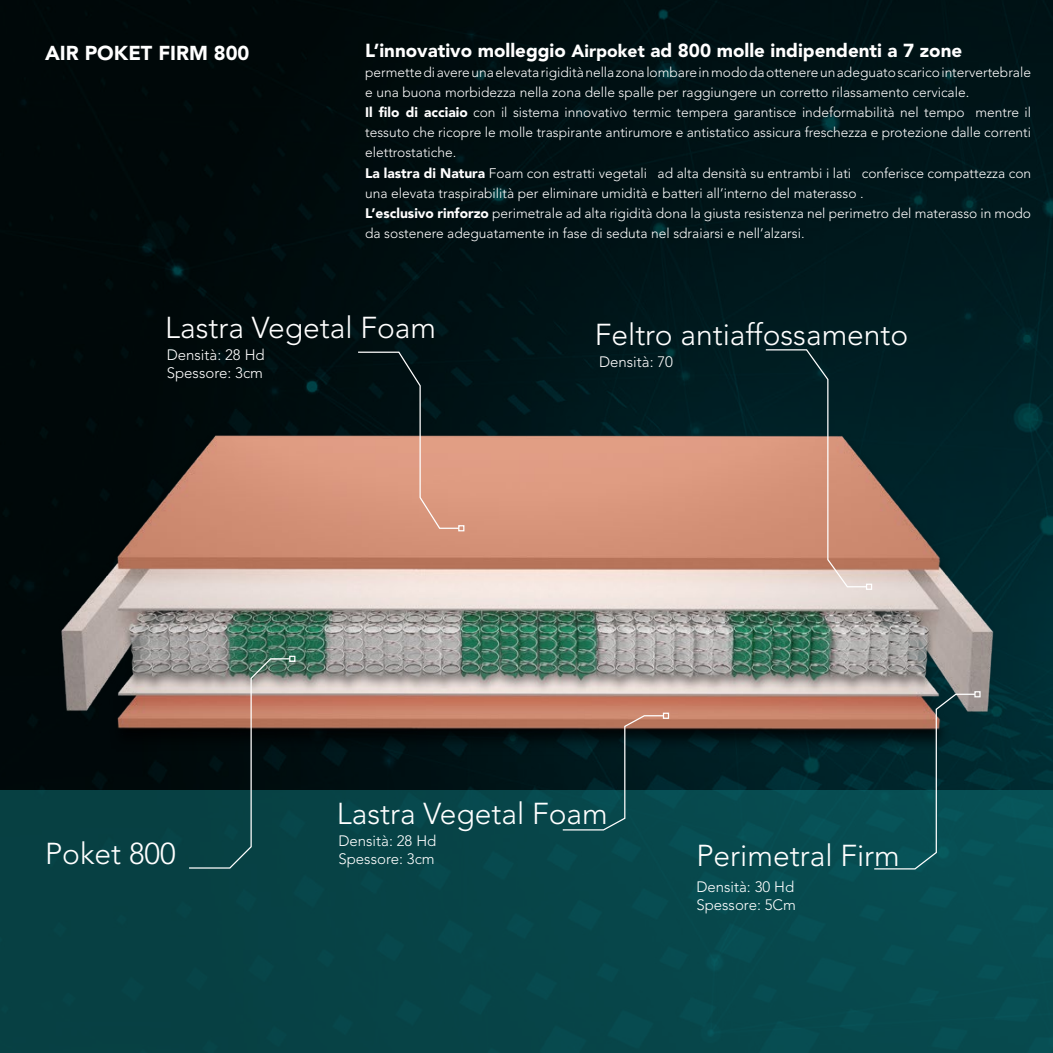
<style>
.page{position:relative;width:1053px;height:1053px;background:#fff}
.page>*{position:absolute;margin:0;border:0;box-sizing:border-box;transform-origin:0 0}
.t1{font:300 30px "Avenir LT Std";color:#fff}
.t2{font:900 20px "Avenir LT Std";color:#fff}
.t3{font:900 18.75px "Avenir LT Std";color:#fff}
.t4{font:300 15px "Avenir LT Std";color:#fff}
.t5{font:300 13.75px/20px "Avenir LT Std";color:#fff}
.s1{font-size:17.5px}
.s2{font-weight:900}
</style>
<div class="page">
<img style="left:0;top:0;width:1052px;height:789px">
<div style="left:0;top:789px;width:1052px;height:263px;background:#074548"></div>
<img style="left:17px;top:412px;width:1017px;height:356px">
<svg style="left:188px;top:657px;width:103px;height:212px"></svg>
<div style="left:289px;top:655px;width:6px;height:7px;border:1px solid #fff"></div>
<svg style="left:561px;top:714px;width:103px;height:117px"></svg>
<div style="left:662px;top:712px;width:7px;height:6px;border:1px solid #fff"></div>
<svg style="left:872px;top:691px;width:108px;height:179px"></svg>
<svg style="left:357px;top:351px;width:107px;height:180px;background:#765b4f"></svg>
<svg style="left:764px;top:348px;width:103px;height:240px;background:#846b5e"></svg>
<div style="left:865px;top:583px;width:7px;height:7px;border:1px solid #fff"></div>
<p class="t2" style="left:45px;top:41px;width:206px">AIR POKET FIRM 800</p>
<p class="t3" style="left:365px;top:40px;width:598px">L’innovativo molleggio <span class="s1">Airpoket</span> ad 800 molle indipendenti a 7 zone</p>
<p class="t5" style="left:365px;top:63px;width:667px">permette di avere una elevata rigidità nella zona lombare in modo da ottenere un adeguato scarico intervertebrale e una buona morbidezza nella zona delle spalle per raggiungere un corretto rilassamento cervicale.</p>
<p class="t5" style="left:365px;top:103px;width:667px;text-align:justify"><span class="s2">Il filo di acciaio</span> con il sistema innovativo termic tempera garantisce indeformabilità nel tempo mentre il tessuto che ricopre le molle traspirante antirumore e antistatico assicura freschezza e protezione dalle correnti elettrostatiche.</p>
<p class="t5" style="left:365px;top:163px;width:667px"><span class="s2">La lastra di Natura</span> Foam con estratti vegetali ad alta densità su entrambi i lati conferisce compattezza con una elevata traspirabilità per eliminare umidità e batteri all’interno del materasso .</p>
<p class="t5" style="left:365px;top:203px;width:667px"><span class="s2">L’esclusivo rinforzo</span> perimetrale ad alta rigidità dona la giusta resistenza nel perimetro del materasso in modo da sostenere adeguatamente in fase di seduta nel sdraiarsi e nell’alzarsi.</p>
<p class="t1" style="left:165px;top:310px;width:272px">Lastra Vegetal Foam</p>
<p class="t1" style="left:594px;top:317px;width:315px">Feltro antiaffossamento</p>
<p class="t4" style="left:167px;top:346px;width:99px">Densità: 28 Hd</p>
<p class="t4" style="left:167px;top:364px;width:98px">Spessore: 3cm</p>
<p class="t4" style="left:599px;top:353px;width:75px">Densità: 70</p>
<p class="t1" style="left:337px;top:796px;width:272px">Lastra Vegetal Foam</p>
<p class="t4" style="left:338px;top:832px;width:99px">Densità: 28 Hd</p>
<p class="t4" style="left:338px;top:850px;width:98px">Spessore: 3cm</p>
<p class="t1" style="left:45px;top:835px;width:132px">Poket 800</p>
<p class="t1" style="left:696px;top:837px;width:205px">Perimetral Firm</p>
<p class="t4" style="left:696px;top:878px;width:99px">Densità: 30 Hd</p>
<p class="t4" style="left:696px;top:896px;width:101px">Spessore: 5Cm</p>
</div>
